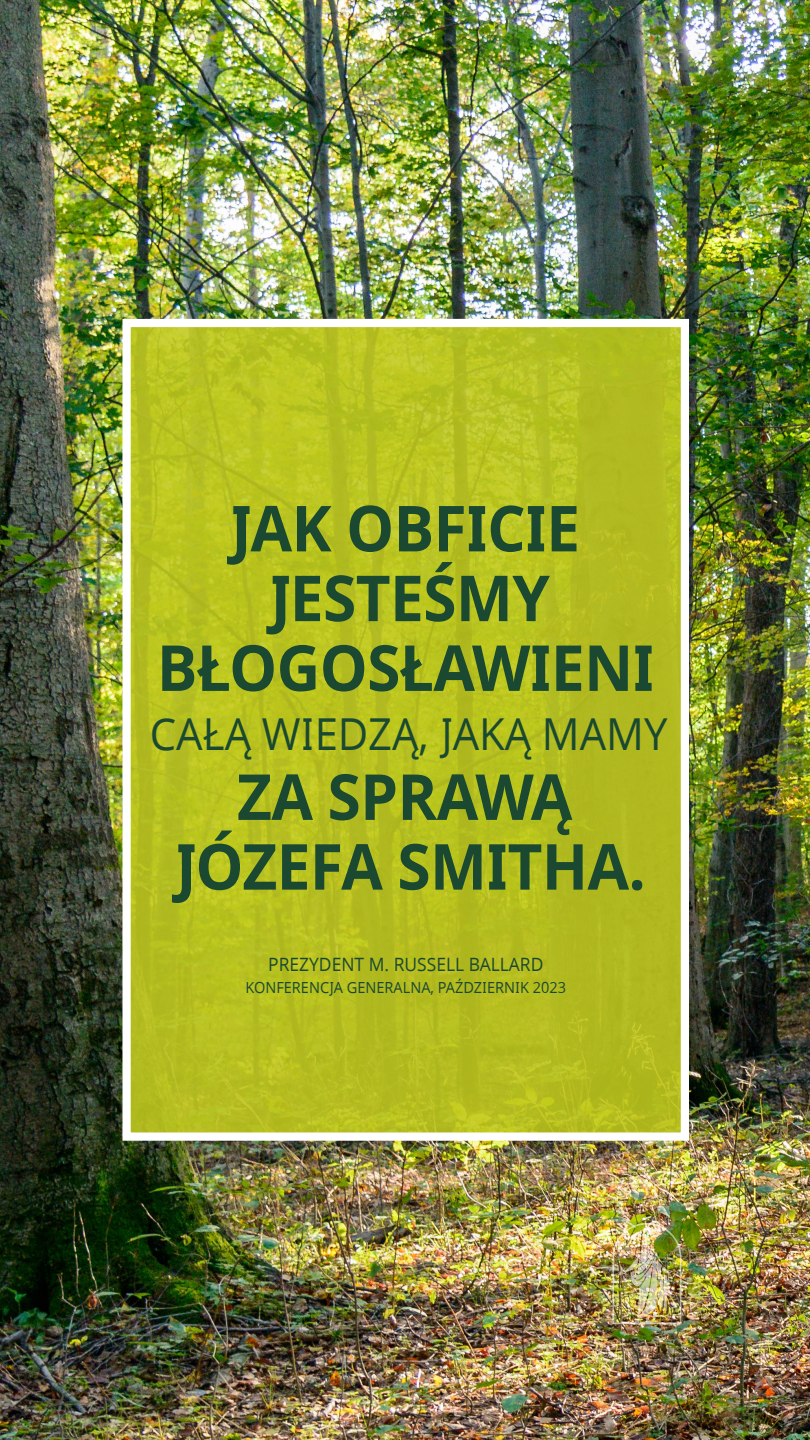
<style>
.page{position:relative;width:810px;height:1440px;background:#fff}
.page>*{position:absolute;margin:0;border:0;box-sizing:border-box;transform-origin:0 0}
.artcl12_p1_figure_image_aside_quote_firs{font:700 63.53px/69.8px "Dots Solidlds Lat";letter-spacing:-.01em;color:#1a4831;text-align:center;scale:.95 1}
.artcl12_p1_figure_image_aside_quote_firs-2{font:44.03px "Dots Solidlds Lat";color:#1a4831;scale:.95 1}
.artcl12_p1_figure_image_aside_quote_cita{font:18.38px "Dots Solidlds Lat";color:#1a4831;scale:.95 1}
.artcl12_p1_figure_image_aside_quote_cita-2{font:15.3px "Dots Solidlds Lat";color:#1a4831;scale:.95 1}
</style>
<div class="page">
<img style="left:0;top:0;width:810px;height:1440px">
<svg style="left:131px;top:328px;width:549px;height:804px;background:#b6bf20"></svg>
<div style="left:122px;top:319px;width:567px;height:822px;border:8px solid #fff"></div>
<img style="left:612px;top:1223px;width:69px;height:101px">
<p class="artcl12_p1_figure_image_aside_quote_firs" style="left:157px;top:494px;width:525px">JAK OBFICIE<br>JESTEŚMY<br>BŁOGOSŁAWIENI</p>
<p class="artcl12_p1_figure_image_aside_quote_firs-2" style="left:150px;top:702px;width:546px">CAŁĄ WIEDZĄ, JAKĄ MAMY</p>
<p class="artcl12_p1_figure_image_aside_quote_firs" style="left:176px;top:763px;width:495px">ZA SPRAWĄ<br>JÓZEFA SMITHA.</p>
<p class="artcl12_p1_figure_image_aside_quote_cita" style="left:268px;top:951px;width:291px">PREZYDENT M. RUSSELL BALLARD</p>
<p class="artcl12_p1_figure_image_aside_quote_cita-2" style="left:245px;top:976px;width:339px">KONFERENCJA GENERALNA, PAŹDZIERNIK 2023</p>
</div>
